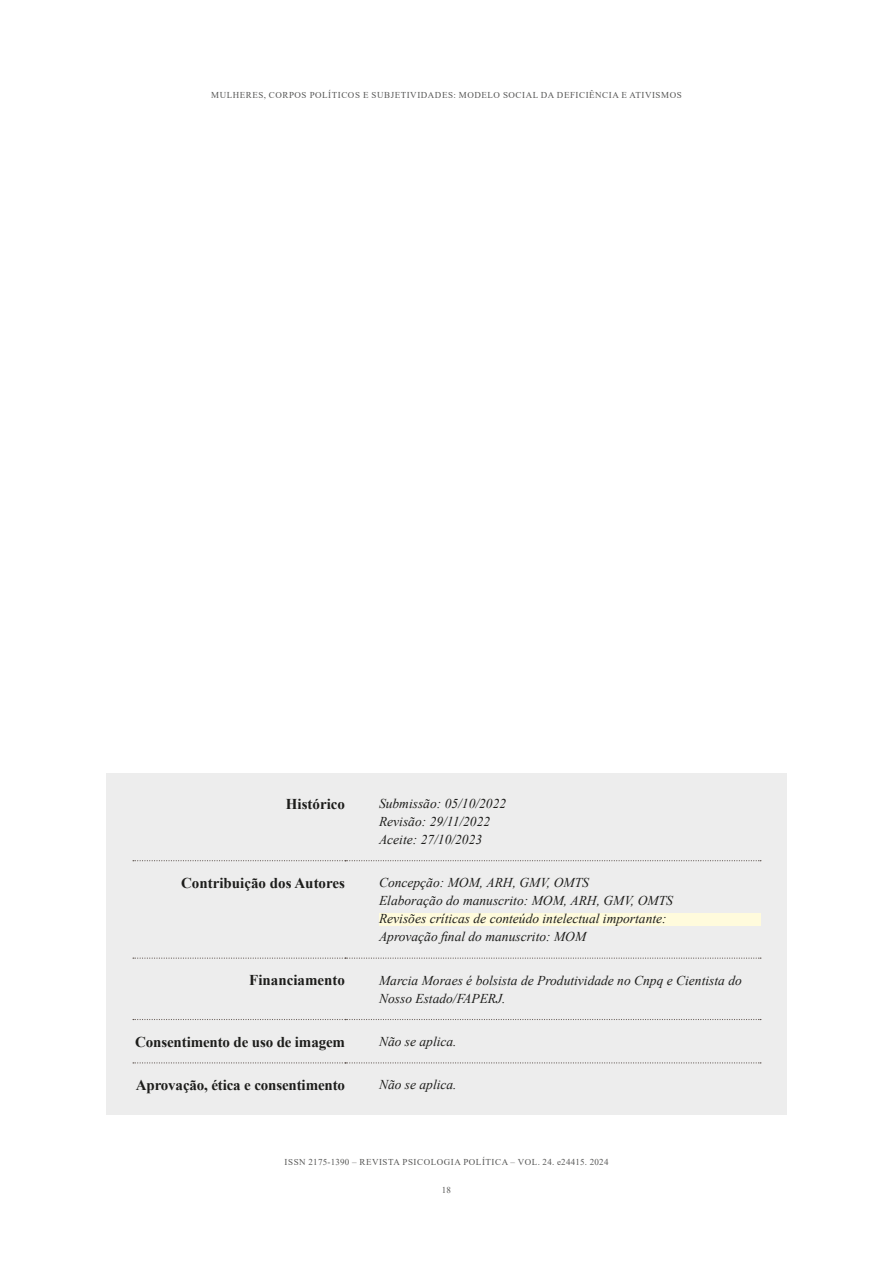
<style>
.page{position:relative;width:893px;height:1263px;background:#fff}
.page>*{position:absolute;margin:0;border:0;box-sizing:border-box;transform-origin:0 0}
.t1{font:700 15px "Times New Roman";letter-spacing:-.01em;color:#1d1d1b}
.t2{font:italic 13.5px/18px "Times New Roman";color:#1d1d1b}
.t3{font:9px "Times New Roman";letter-spacing:.06em;color:#575756}
</style>
<div class="page">
<div style="left:106px;top:773px;width:681px;height:342px;background:#ededed"></div>
<svg style="left:133px;top:860px;width:628px;height:1px"></svg>
<svg style="left:133px;top:957px;width:628px;height:2px"></svg>
<svg style="left:133px;top:1019px;width:628px;height:1px"></svg>
<svg style="left:133px;top:1062px;width:628px;height:1px"></svg>
<div style="left:379px;top:914px;width:381px;height:12px;background:#fffbdc"></div>
<p class="t3" style="left:211px;top:88px;width:472px">MULHERES, CORPOS POLÍTICOS E SUBJETIVIDADES: MODELO SOCIAL DA DEFICIÊNCIA E ATIVISMOS</p>
<p class="t1" style="left:286px;top:793px;width:61px">Histórico</p>
<p class="t2" style="left:379px;top:794px;width:129px">Submissão: 05/10/2022<br>Revisão: 29/11/2022<br>Aceite: 27/10/2023</p>
<p class="t1" style="left:181px;top:872px;width:165px">Contribuição dos Autores</p>
<p class="t2" style="left:379px;top:873px;width:295px">Concepção: MOM, ARH, GMV, OMTS<br>Elaboração do manuscrito: MOM, ARH, GMV, OMTS Revisões críticas de conteúdo intelectual importante:<br>Aprovação final do manuscrito: MOM</p>
<p class="t1" style="left:249px;top:969px;width:97px">Financiamento</p>
<p class="t2" style="left:379px;top:971px;width:364px">Marcia Moraes é bolsista de Produtividade no Cnpq e Cientista do<br>Nosso Estado/FAPERJ.</p>
<p class="t1" style="left:135px;top:1031px;width:211px">Consentimento de uso de imagem</p>
<p class="t2" style="left:379px;top:1032px;width:79px">Não se aplica.</p>
<p class="t1" style="left:136px;top:1074px;width:211px">Aprovação, ética e consentimento</p>
<p class="t2" style="left:379px;top:1075px;width:79px">Não se aplica.</p>
<p class="t3" style="left:285px;top:1156px;width:325px">ISSN 2175-1390 – REVISTA PSICOLOGIA POLÍTICA – VOL. 24. e24415. 2024</p>
<p class="t3" style="left:442px;top:1184px;width:11px">18</p>
</div>
